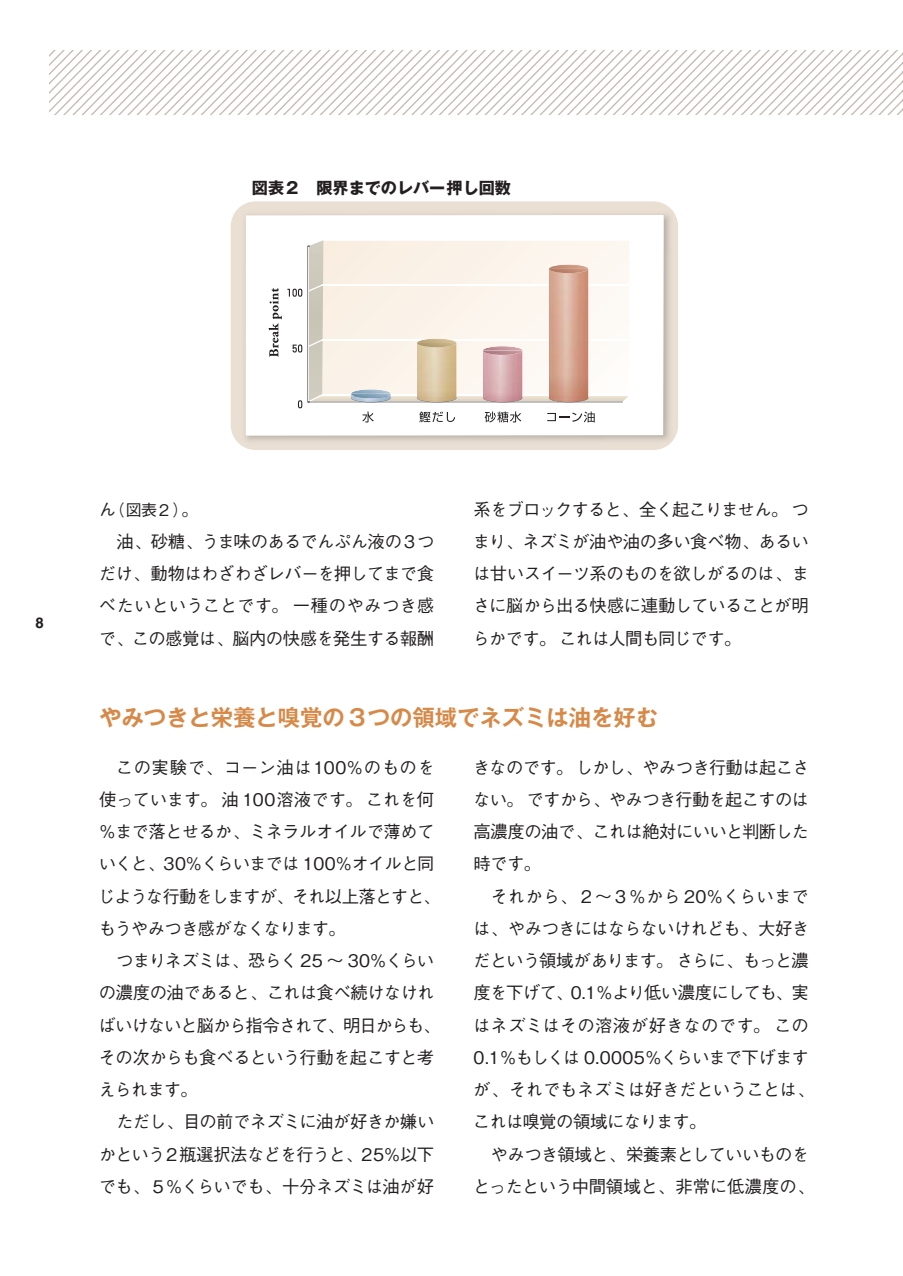
<style>
.page{position:relative;width:903px;height:1276px;background:#fff}
.page>*{position:absolute;margin:0;border:0;box-sizing:border-box;transform-origin:0 0}
.t1{font:22.4px "Gothic MB101 Pro De Bold 90 msp RKSJ H";color:#d78948}
.t2{font:17.32px/32.2px "Gothic BBB Pro Medium 90 msp RKSJ H";letter-spacing:-.04em;color:#231f20;text-align:justify}
.t3{font:16.1px "Gothic MB101 Pro Bold 90 msp RKSJ H";color:#231f20}
.t4{font:15.92px "Gothic BBB Pro Medium 90 msp RKSJ H";color:#231f20}
.t5{font:700 14.88px "Helvetica";color:#231f20}
.s1{font-size:17.32px}
</style>
<div class="page">
<img style="left:50px;top:50px;width:852px;height:65px">
<img style="left:902px;top:50px;width:1px;height:65px">
<div style="left:231px;top:201px;width:447px;height:249px;background:#eadfd3;border-radius:25px"></div>
<img style="left:245px;top:210px;width:429px;height:231px">
<div style="left:246px;top:215px;width:418px;height:220px;background:#fff"></div>
<svg style="left:269px;top:240px;width:360px;height:182px"></svg>
<img style="left:549px;top:273px;width:39px;height:129px">
<img style="left:549px;top:269px;width:39px;height:4px">
<img style="left:483px;top:355px;width:40px;height:47px">
<img style="left:483px;top:350px;width:40px;height:5px">
<img style="left:351px;top:398px;width:40px;height:4px">
<img style="left:351px;top:394px;width:40px;height:4px">
<img style="left:417px;top:347px;width:40px;height:55px">
<img style="left:417px;top:343px;width:40px;height:4px">
<p class="t3" style="left:252px;top:182px;width:261px">図表２　限界までのレバー押し回数</p>
<p class="t5" style="left:36px;top:617px;width:10px">8</p>
<p class="t4" style="left:99px;top:504px;width:102px"><span class="s1">ん</span>（図表２）<span class="s1">。</span></p>
<p class="t2" style="left:99px;top:527px;width:337px;text-indent:18px">油、砂糖、うま味のあるでんぷん液の３つだけ、動物はわざわざレバーを押してまで食べたいということです。一種のやみつき感で、この感覚は、脳内の快感を発生する報酬</p>
<p class="t2" style="left:473px;top:495px;width:338px">系をブロックすると、全く起こりません。つまり、ネズミが油や油の多い食べ物、あるいは甘いスイーツ系のものを欲しがるのは、まさに脳から出る快感に連動していることが明らかです。これは人間も同じです。</p>
<p class="t1" style="left:99px;top:709px;width:560px">やみつきと栄養と嗅覚の 3つの領域でネズミは油を好む</p>
<p class="t2" style="left:98px;top:753px;width:345px;text-align:left;text-indent:18px">この実験で、コーン油は100％のものを使っています。油 100溶液です。これを何％まで落とせるか、ミネラルオイルで薄めていくと、30％くらいまでは 100％オイルと同じような行動をしますが、それ以上落とすと、もうやみつき感がなくなります。</p>
<p class="t2" style="left:99px;top:947px;width:344px;text-align:left;text-indent:18px">つまりネズミは、恐らく 25 ～ 30％くらいの濃度の油であると、これは食べ続けなければいけないと脳から指令されて、明日からも、その次からも食べるという行動を起こすと考えられます。</p>
<p class="t2" style="left:99px;top:1108px;width:337px;text-indent:17px">ただし、目の前でネズミに油が好きか嫌いかという２瓶選択法などを行うと、25％以下でも、５％くらいでも、十分ネズミは油が好</p>
<p class="t2" style="left:473px;top:753px;width:338px">きなのです。しかし、やみつき行動は起こさない。ですから、やみつき行動を起こすのは高濃度の油で、これは絶対にいいと判断した時です。</p>
<p class="t2" style="left:473px;top:882px;width:344px;text-align:left;text-indent:17px">それから、２～３％から 20％くらいまでは、やみつきにはならないけれども、大好きだという領域があります。さらに、もっと濃度を下げて、0.1％より低い濃度にしても、実はネズミはその溶液が好きなのです。この<br>0.1％もしくは 0.0005％くらいまで下げますが、それでもネズミは好きだということは、これは嗅覚の領域になります。</p>
<p class="t2" style="left:473px;top:1140px;width:344px;text-indent:18px">やみつき領域と、栄養素としていいものをとったという中間領域と、非常に低濃度の、</p>
</div>
